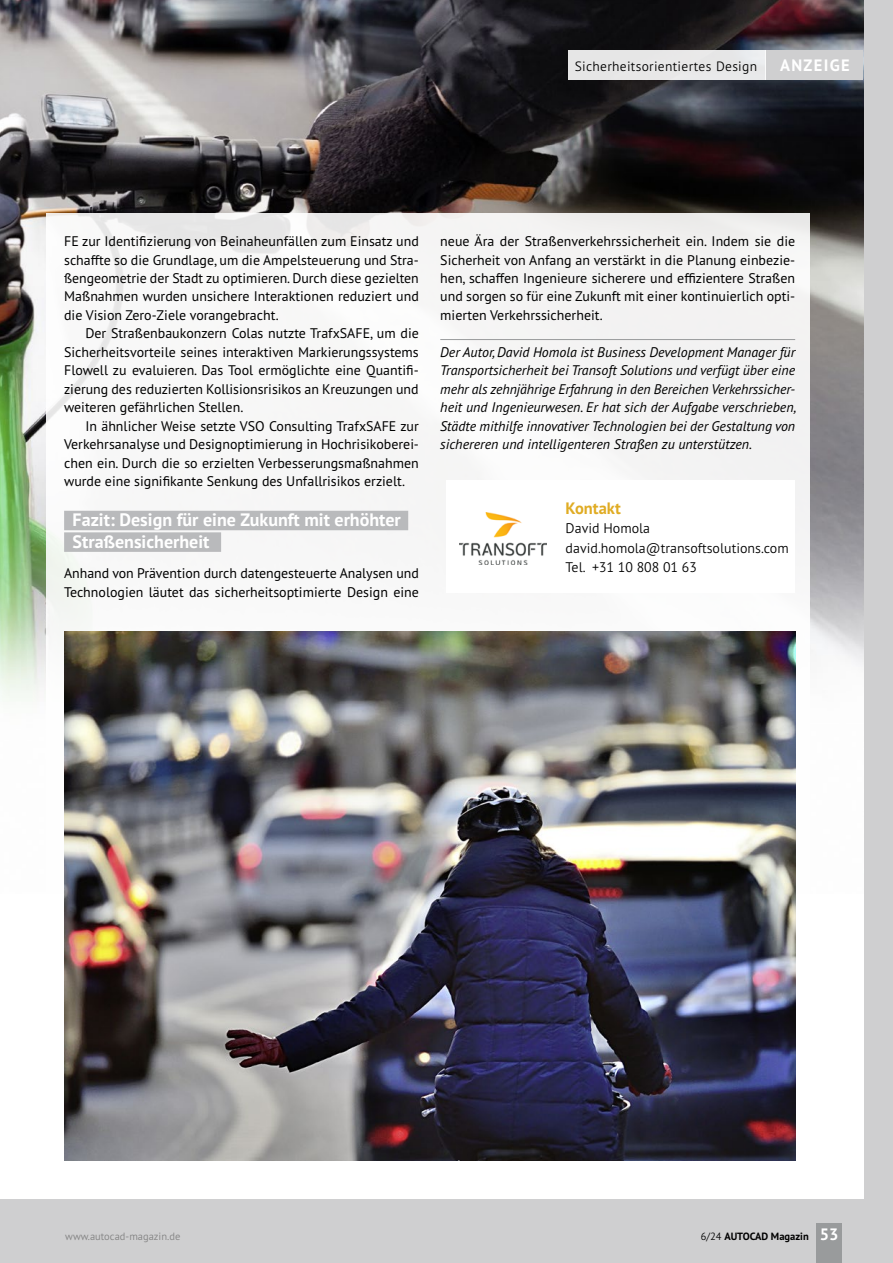
<style>
.page{position:relative;width:893px;height:1263px;background:#cfcfd0}
.page>*{position:absolute;margin:0;border:0;box-sizing:border-box;transform-origin:0 0}
.t1{font:700 18px/21.6px "PT Sans Pro";color:#fff}
.t2{font:700 16.5px "PT Sans Pro";letter-spacing:.08em;color:#fff}
.t3{font:700 16.5px "PT Sans Pro";color:#e0ac24}
.t4{font:13.95px/18.5px "PT Sans Pro";color:#000;text-align:justify}
.t5{font:italic 13.95px/18.5px "PT Sans Pro";color:#000;text-align:justify}
.t6{font:300 13.95px/19.5px "PT Sans Pro";color:#000}
.t7{font:300 13.5px "PT Sans Pro";letter-spacing:.02em;color:#000}
.t8{font:300 10.5px "PT Sans Pro";color:#808080}
.t9{font:700 10.5px "PT Sans Pro";color:#000}
.s1{font-weight:300}
.s2{font-size:16.5px;color:#fff}
</style>
<div class="page">
<div style="left:816px;top:1223px;width:26px;height:40px;background:#999b9c"></div>
<div style="left:0;top:0;width:863px;height:1198px;background:#fff"></div>
<img style="left:0;top:0;width:863px;height:702px">
<div style="left:765px;top:50px;width:98px;height:30px;background:#cfcfd0"></div>
<div style="left:568px;top:50px;width:197px;height:30px;background:#e7e7e7"></div>
<div style="left:47px;top:213px;width:763px;height:733px;background:#f7f7f7"></div>
<div style="left:64px;top:511px;width:344px;height:19px;background:#b9babc"></div>
<div style="left:64px;top:532px;width:157px;height:20px;background:#b9babc"></div>
<img style="left:64px;top:631px;width:731px;height:530px">
<hr style="left:440px;top:339px;width:355px;height:1px;background:#999b9c">
<div style="left:446px;top:480px;width:349px;height:113px;background:#fff"></div>
<img style="left:459px;top:513px;width:87px;height:52px">
<p class="t7" style="left:575px;top:57px;width:184px">Sicherheitsorientiertes Design</p>
<p class="t2" style="left:780px;top:54px;width:71px">ANZEIGE</p>
<p class="t4" style="left:64px;top:232px;width:356px">FE zur Identifizierung von Beinaheunfällen zum Einsatz und schaffte so die Grundlage, um die Ampelsteuerung und Stra&shy;ßengeometrie der Stadt zu optimieren. Durch diese gezielten Maßnahmen wurden unsichere Interaktionen reduziert und die Vision Zero-Ziele vorangebracht.</p>
<p class="t4" style="left:64px;top:324px;width:356px;text-indent:21px">Der Straßenbaukonzern Colas nutzte TrafxSAFE, um die Sicherheitsvorteile seines interaktiven Markierungssystems Flowell zu evaluieren. Das Tool ermöglichte eine Quantifi&shy;zierung des reduzierten Kollisionsrisikos an Kreuzungen und weiteren gefährlichen Stellen.</p>
<p class="t4" style="left:64px;top:416px;width:356px;text-indent:21px">In ähnlicher Weise setzte VSO Consulting TrafxSAFE zur Verkehrsanalyse und Designoptimierung in Hochrisikoberei&shy;chen ein. Durch die so erzielten Verbesserungsmaßnahmen wurde eine signifikante Senkung des Unfallrisikos erzielt.</p>
<p class="t1" style="left:73px;top:509px;width:330px">Fazit: Design für eine Zukunft mit erhöhter<br>Straßensicherheit</p>
<p class="t4" style="left:64px;top:564px;width:356px">Anhand von Prävention durch datengesteuerte Analysen und<br>Technologien läutet das sicherheitsoptimierte Design eine</p>
<p class="t4" style="left:440px;top:232px;width:356px">neue Ära der Straßenverkehrssicherheit ein. Indem sie die Sicherheit von Anfang an verstärkt in die Planung einbezie&shy;hen, schaffen Ingenieure sicherere und effizientere Straßen und sorgen so für eine Zukunft mit einer kontinuierlich opti&shy;mierten Verkehrssicherheit.</p>
<p class="t5" style="left:440px;top:342px;width:358px">Der Autor, David Homola ist Business Development Manager für Transportsicherheit bei Transoft Solutions und verfügt über eine mehr als zehnjährige Erfahrung in den Bereichen Verkehrssicher&shy;heit und Ingenieurwesen. Er hat sich der Aufgabe verschrieben, Städte mithilfe innovativer Technologien bei der Gestaltung von sichereren und intelligenteren Straßen zu unterstützen.</p>
<p class="t3" style="left:566px;top:497px;width:57px">Kontakt</p>
<p class="t6" style="left:566px;top:518px;width:225px">David Homola david.homola@transoftsolutions.com<br>Tel. +31 10 808 01 63</p>
<p class="t8" style="left:65px;top:1229px;width:117px">www.autocad-magazin.de</p>
<p class="t9" style="left:701px;top:1229px;width:139px"><span class="s1">6/24</span> AUTOCAD Magazin <span class="s2">53</span></p>
</div>
